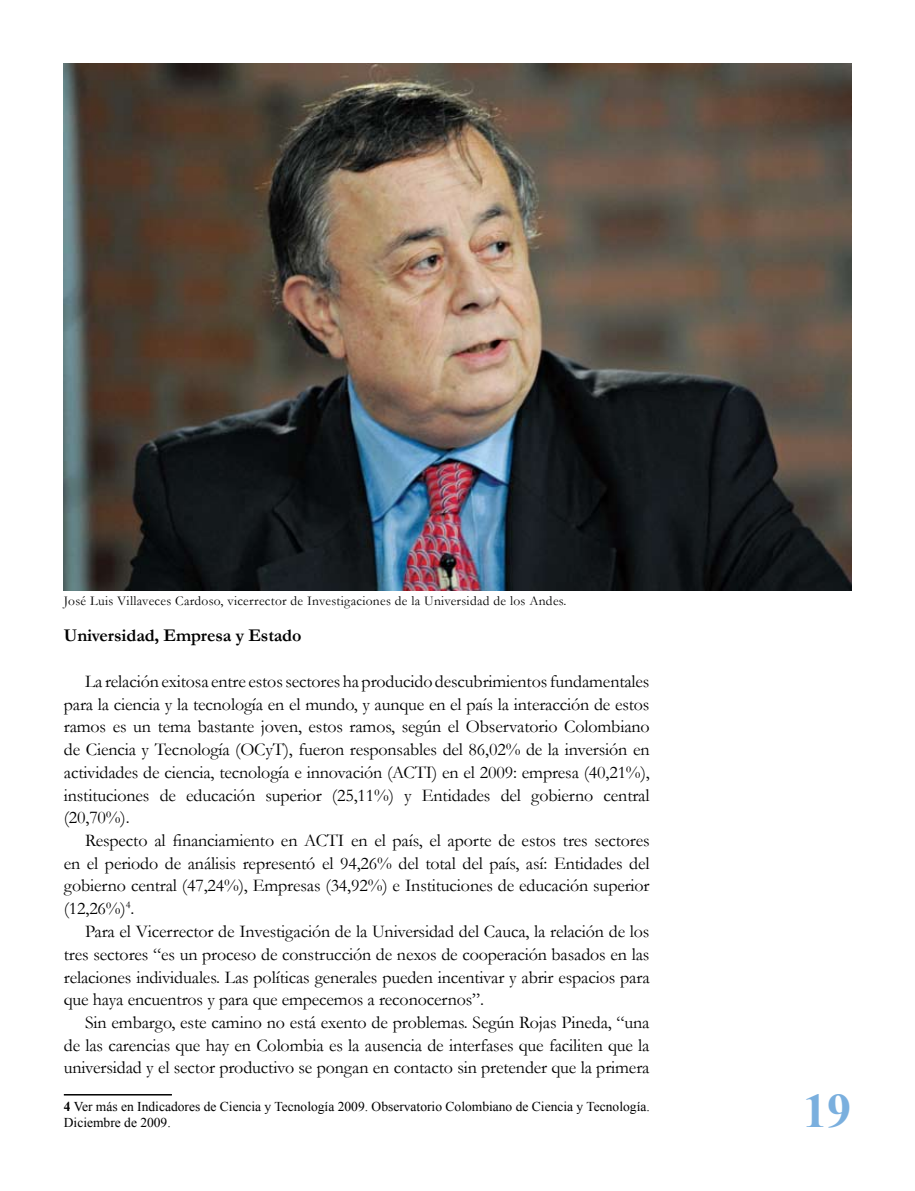
<style>
.page{position:relative;width:915px;height:1191px;background:#fff}
.page>*{position:absolute;margin:0;border:0;box-sizing:border-box;transform-origin:0 0}
.t1{font:700 48px "Times New Roman";color:#7aafde}
.t2{font:18px/22.8px "Garamond";letter-spacing:-.01em;color:#000;text-align:justify}
.t3{font:700 18px "Garamond";letter-spacing:-.01em;color:#000}
.t4{font:13.5px/16.2px "Times New Roman";color:#000}
.t5{font:13.5px "Garamond";letter-spacing:.02em;color:#000}
.s1{font-weight:700}
</style>
<div class="page">
<hr style="left:64px;top:1094px;width:108px;height:1px;background:#000">
<img style="left:64px;top:64px;width:786px;height:526px">
<p class="t5" style="left:64px;top:591px;width:504px">José Luis Villaveces Cardoso, vicerrector de Investigaciones de la Universidad de los Andes.</p>
<p class="t3" style="left:64px;top:623px;width:239px">Universidad, Empresa y Estado</p>
<p class="t2" style="left:64px;top:669px;width:587px;text-indent:21px">La relación exitosa entre estos sectores ha producido descubrimientos fundamentales para la ciencia y la tecnología en el mundo, y aunque en el país la interacción de estos ramos es un tema bastante joven, estos ramos, según el Observatorio Colombiano de Ciencia y Tecnología (OCyT), fueron responsables del 86,02% de la inversión en actividades de ciencia, tecnología e innovación (ACTI) en el 2009: empresa (40,21%), instituciones de educación superior (25,11%) y Entidades del gobierno central (20,70%).</p>
<p class="t2" style="left:64px;top:828px;width:587px;text-indent:21px">Respecto al financiamiento en ACTI en el país, el aporte de estos tres sectores en el periodo de análisis representó el 94,26% del total del país, así: Entidades del gobierno central (47,24%), Empresas (34,92%) e Instituciones de educación superior (12,26%)<sup>4</sup>.</p>
<p class="t2" style="left:64px;top:919px;width:587px;text-indent:21px">Para el Vicerrector de Investigación de la Universidad del Cauca, la relación de los tres sectores “es un proceso de construcción de nexos de cooperación basados en las relaciones individuales. Las políticas generales pueden incentivar y abrir espacios para que haya encuentros y para que empecemos a reconocernos”.</p>
<p class="t2" style="left:64px;top:1010px;width:587px;text-indent:21px">Sin embargo, este camino no está exento de problemas. Según Rojas Pineda, “una de las carencias que hay en Colombia es la ausencia de interfases que faciliten que la universidad y el sector productivo se pongan en contacto sin pretender que la primera</p>
<p class="t4" style="left:64px;top:1098px;width:587px"><span class="s1">4</span> Ver más en Indicadores de Ciencia y Tecnología 2009. Observatorio Colombiano de Ciencia y Tecnología.<br>Diciembre de 2009.</p>
<h1 class="t1" style="left:802px;top:1078px;width:49px">19</h1>
</div>
